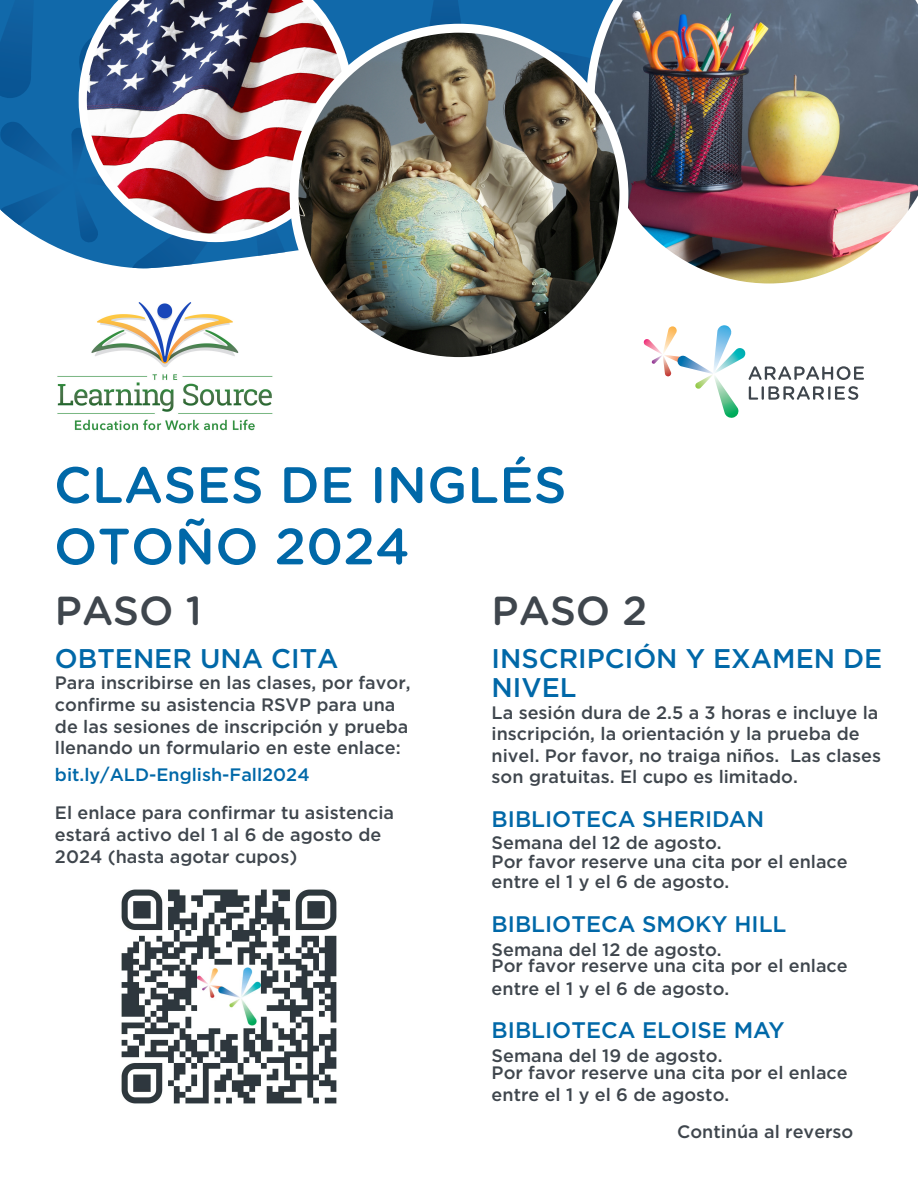
<style>
.page{position:relative;width:918px;height:1188px;background:#fff}
.page>*{position:absolute;margin:0;border:0;box-sizing:border-box;transform-origin:0 0}
.t1{font:500 51px/61.5px "Gotham Rounded";letter-spacing:.005em;color:#0068a8}
.t2{font:500 40.5px "Gotham Rounded";color:#3f464d}
.t3{font:500 27px/28.5px "Gotham";color:#0068a8}
.t4{font:500 22.5px "Gotham";color:#0068a8}
.Subtitle{font:500 18px/21.6px "Gotham";color:#3f464d}
.s1{font-family:"Gotham Rnd"}
.s2{color:#0068a8}
</style>
<div class="page">
<svg style="left:0;top:0;width:586px;height:268px;background:#2b77b0"></svg>
<svg style="left:79px;top:0;width:274px;height:242px"></svg>
<img style="left:586px;top:0;width:332px;height:284px">
<img style="left:294px;top:28px;width:330px;height:328px">
<div style="left:290px;top:24px;width:338px;height:342px;border:9px solid #fff;border-radius:50%"></div>
<svg style="left:643px;top:325px;width:221px;height:93px"></svg>
<img style="left:57px;top:302px;width:216px;height:129px">
<img style="left:121px;top:889px;width:216px;height:215px">
<p class="t1" style="left:54px;top:452px;width:514px">CLASES DE INGLÉS<br><span class="s1">OTOÑO</span> 202<span class="s1">4</span></p>
<p class="t2" style="left:55px;top:582px;width:148px">PASO 1</p>
<p class="t3" style="left:55px;top:644px;width:285px">OBTENER UNA CITA</p>
<p class="Subtitle" style="left:55px;top:672px;width:357px">Para inscribirse en las clases, por favor, confirme su asistencia RSVP para una de las sesiones de inscripción y prueba llenando un formulario en este enlace:</p>
<p class="Subtitle" style="left:55px;top:755px;width:341px;line-height:38.8px"><span class="s2">bit.ly/ALD-English-Fall2024<br></span>El enlace para confirmar tu asistencia</p>
<p class="Subtitle" style="left:55px;top:824px;width:328px">estará activo del 1 al 6 de agosto de<br>2024 (hasta agotar cupos)</p>
<p class="t2" style="left:492px;top:582px;width:157px">PASO 2</p>
<p class="t3" style="left:492px;top:644px;width:392px">INSCRIPCIÓN Y EXAMEN DE<br>NIVEL</p>
<p class="Subtitle" style="left:492px;top:701px;width:391px">La sesión dura de 2.5 a 3 horas e incluye la inscripción, la orientación y la prueba de nivel. Por favor, no traiga niños. Las clases son gratuitas. El cupo es limitado.</p>
<p class="t4" style="left:492px;top:805px;width:274px">BIBLIOTECA SHERIDAN</p>
<p class="Subtitle" style="left:492px;top:832px;width:358px;line-height:19.8px">Semana del 12 de agosto.<br>Por favor reserve una cita por el enlace entre el 1 y el 6 de agosto.</p>
<p class="t4" style="left:492px;top:909px;width:296px">BIBLIOTECA SMOKY HILL</p>
<p class="Subtitle" style="left:492px;top:941px;width:358px;line-height:16.6px">Semana del 12 de agosto.<br>Por favor reserve una cita por el enlace</p>
<p class="Subtitle" style="left:492px;top:977px;width:239px">entre el 1 y el 6 de agosto.</p>
<p class="t4" style="left:492px;top:1015px;width:295px">BIBLIOTECA ELOISE MAY</p>
<p class="Subtitle" style="left:492px;top:1047px;width:358px;line-height:16.6px">Semana del 19 de agosto.<br>Por favor reserve una cita por el enlace</p>
<p class="Subtitle" style="left:492px;top:1084px;width:239px">entre el 1 y el 6 de agosto.</p>
<p class="Subtitle" style="left:677px;top:1121px;width:178px">Continúa al reverso</p>
</div>
